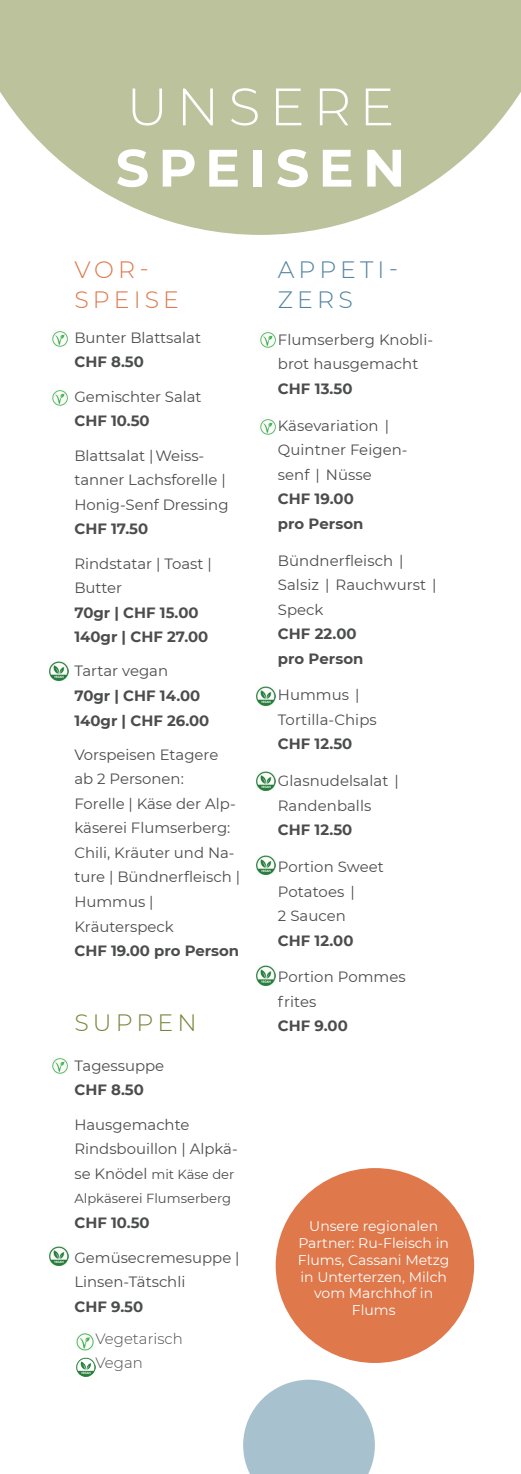
<style>
.page{position:relative;width:521px;height:1474px;background:#fff}
.page>*{position:absolute;margin:0;border:0;box-sizing:border-box;transform-origin:0 0}
.t1{font:700 52.5px "Montserrat";letter-spacing:.175em;color:#fff}
.t2{font:300 52.5px "Montserrat";letter-spacing:.165em;color:#fff}
.t3{font:300 23.62px/30.6px "Montserrat";letter-spacing:.175em;color:#51849f}
.t4{font:300 23.62px/30.6px "Montserrat";letter-spacing:.175em;color:#df784b}
.t5{font:300 23.62px "Montserrat";letter-spacing:.175em;color:#798539}
.t6{font:14.88px/24.5px "Montserrat";color:#4b4c4d}
.t7{font:700 14.88px/24.5px "Montserrat";color:#4b4c4d}
.t8{font:300 14.88px/24.5px "Montserrat";letter-spacing:.005em;color:#4b4c4d}
.t9{font:14px/16.8px "Montserrat";color:#fff;text-align:center}
.t10{font:13.12px/24.5px "Montserrat";color:#4b4c4d}
.s1{font-size:14.88px}
</style>
<div class="page">
<div style="left:276px;top:1168px;width:198px;height:194px;background:#df784b;border-radius:50%"></div>
<svg style="left:0;top:0;width:521px;height:235px;fill:#bcc29c"></svg>
<img style="left:257px;top:686px;width:19px;height:19px">
<img style="left:260px;top:332px;width:16px;height:16px">
<img style="left:260px;top:419px;width:16px;height:16px">
<img style="left:76px;top:1333px;width:18px;height:18px">
<img style="left:76px;top:1357px;width:19px;height:19px">
<img style="left:257px;top:855px;width:19px;height:19px">
<img style="left:52px;top:390px;width:16px;height:16px">
<img style="left:52px;top:331px;width:16px;height:16px">
<img style="left:52px;top:1058px;width:16px;height:16px">
<img style="left:50px;top:661px;width:19px;height:19px">
<img style="left:50px;top:1246px;width:19px;height:19px">
<svg style="left:243px;top:1379px;width:132px;height:94px"></svg>
<img style="left:257px;top:771px;width:19px;height:19px">
<img style="left:257px;top:966px;width:19px;height:19px">
<h1 class="t2" style="left:126px;top:71px;width:269px">UNSERE</h1>
<h1 class="t1" style="left:116px;top:130px;width:291px">SPEISEN</h1>
<h2 class="t4" style="left:74px;top:253px;width:106px">VOR-<br>SPEISE</h2>
<p class="t6" style="left:74px;top:324px;width:128px">Bunter Blattsalat</p>
<p class="t7" style="left:74px;top:349px;width:71px">CHF 8.50</p>
<p class="t6" style="left:74px;top:383px;width:129px">Gemischter Salat</p>
<p class="t7" style="left:74px;top:408px;width:77px">CHF 10.50</p>
<p class="t6" style="left:74px;top:442px;width:156px">Blattsalat | Weiss&shy;tanner Lachsforelle |<br>Honig-Senf Dressing</p>
<p class="t7" style="left:74px;top:516px;width:75px">CHF 17.50</p>
<p class="t6" style="left:74px;top:550px;width:139px">Rindstatar | Toast |<br>Butter</p>
<p class="t7" style="left:74px;top:599px;width:135px">70gr | CHF 15.00<br>140gr | CHF 27.00</p>
<p class="t6" style="left:74px;top:658px;width:95px">Tartar vegan</p>
<p class="t7" style="left:74px;top:682px;width:136px">70gr | CHF 14.00<br>140gr | CHF 26.00</p>
<p class="t6" style="left:74px;top:742px;width:167px">Vorspeisen Etagere ab 2 Personen:<br>Forelle | Käse der Alp&shy;käserei Flumserberg:<br>Chili, Kräuter und Na&shy;ture | Bündnerfleisch |<br>Hummus |<br>Kräuterspeck</p>
<p class="t7" style="left:74px;top:937px;width:166px">CHF 19.00 pro Person</p>
<h2 class="t5" style="left:74px;top:1006px;width:124px">SUPPEN</h2>
<p class="t6" style="left:74px;top:1052px;width:91px">Tagessuppe</p>
<p class="t7" style="left:74px;top:1076px;width:71px">CHF 8.50</p>
<p class="t6" style="left:74px;top:1111px;width:165px">Hausgemachte<br>Rindsbouillon | Alpkä-</p>
<p class="t10" style="left:74px;top:1161px;width:161px"><span class="s1">se Knödel</span> mit Käse der<br>Alpkäserei Flumserberg</p>
<p class="t7" style="left:74px;top:1210px;width:77px">CHF 10.50</p>
<p class="t6" style="left:74px;top:1244px;width:167px">Gemüsecremesuppe |<br>Linsen-Tätschli</p>
<p class="t7" style="left:74px;top:1293px;width:70px">CHF 9.50</p>
<p class="t8" style="left:95px;top:1325px;width:89px">Vegetarisch<br>Vegan</p>
<h2 class="t3" style="left:278px;top:253px;width:122px">APPETI-<br>ZERS</h2>
<p class="t6" style="left:278px;top:327px;width:157px">Flumserberg Knobli&shy;brot hausgemacht</p>
<p class="t7" style="left:278px;top:376px;width:76px">CHF 13.50</p>
<p class="t6" style="left:278px;top:413px;width:131px">Käsevariation |<br>Quintner Feigen&shy;senf | Nüsse</p>
<p class="t7" style="left:278px;top:486px;width:87px">CHF 19.00 pro Person</p>
<p class="t6" style="left:278px;top:547px;width:160px">Bündnerfleisch |<br>Salsiz | Rauchwurst |<br>Speck</p>
<p class="t7" style="left:278px;top:621px;width:87px">CHF 22.00 pro Person</p>
<p class="t6" style="left:278px;top:682px;width:100px">Hummus |<br>Tortilla-Chips</p>
<p class="t7" style="left:278px;top:731px;width:76px">CHF 12.50</p>
<p class="t6" style="left:278px;top:768px;width:122px">Glasnudelsalat |<br>Randenballs</p>
<p class="t7" style="left:278px;top:817px;width:76px">CHF 12.50</p>
<p class="t6" style="left:278px;top:854px;width:108px">Portion Sweet<br>Potatoes |<br>2 Saucen</p>
<p class="t7" style="left:278px;top:927px;width:77px">CHF 12.00</p>
<p class="t6" style="left:278px;top:964px;width:129px">Portion Pommes frites</p>
<p class="t7" style="left:278px;top:1013px;width:72px">CHF 9.00</p>
<p class="t9" style="left:298px;top:1217px;width:153px">Unsere regionalen<br>Partner: Ru-Fleisch in<br>Flums, Cassani Metzg in Unterterzen, Milch vom Marchhof in<br>Flums</p>
</div>
